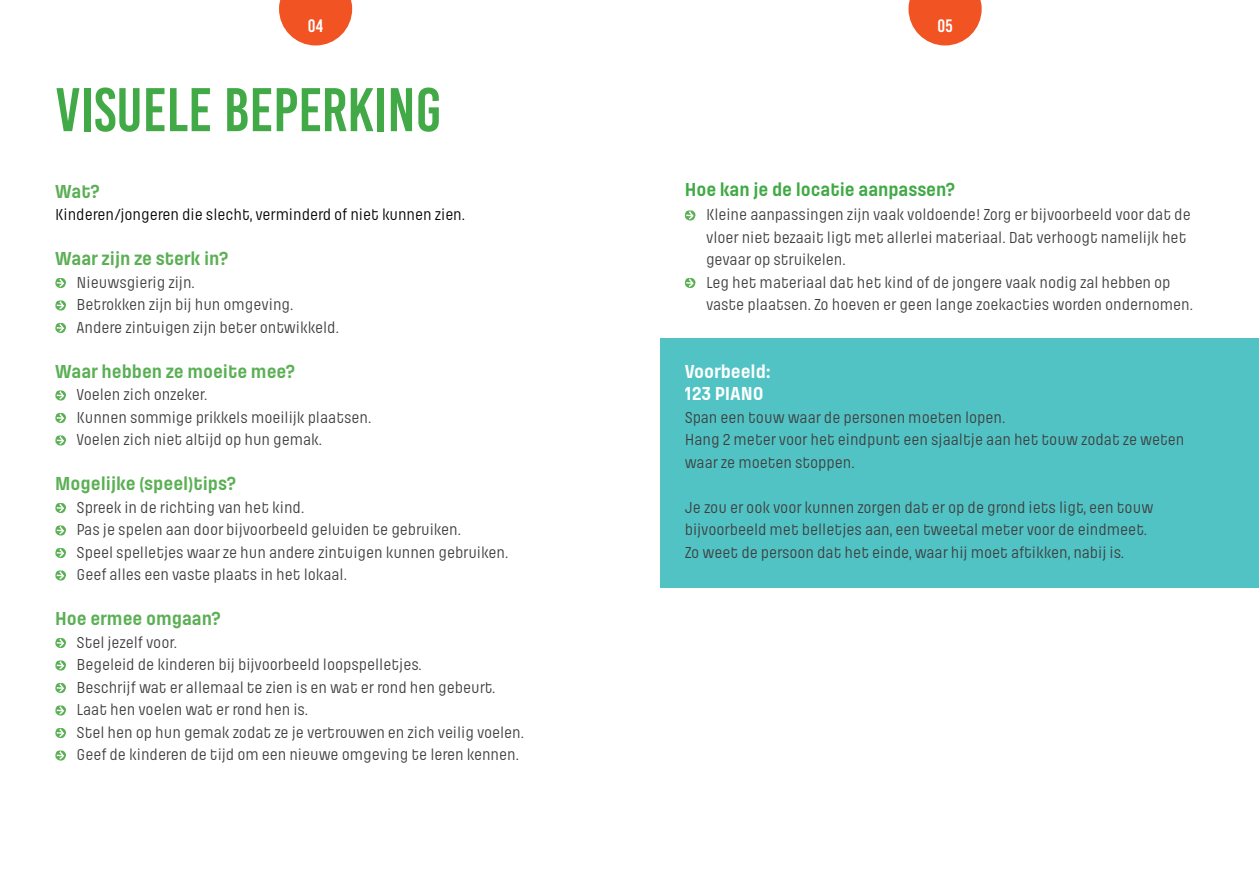
<style>
.page{position:relative;width:1259px;height:893px;background:#fff}
.page>*{position:absolute;margin:0;border:0;box-sizing:border-box;transform-origin:0 0}
.t1{font:61.5px "Bebas Kai";color:#42a947}
.t2{font:700 19.5px "Pilcrow";color:#5baf54}
.t3{font:700 19.5px "Pilcrow";letter-spacing:-.005em;color:#42a947}
.t4{font:700 19.5px/22.5px "Pilcrow";color:#fff}
.t5{font:18px "Bebas Kai";color:#fff}
.t6{font:16.5px/22.5px "Pilcrow";letter-spacing:-.005em;color:#3e3e3f}
.t7{font:16.5px "Pilcrow";color:#000}
</style>
<div class="page">
<div style="left:660px;top:338px;width:599px;height:250px;background:#52c3c4"></div>
<svg style="left:908px;top:0;width:73px;height:45px"></svg>
<svg style="left:279px;top:0;width:73px;height:45px"></svg>
<svg style="left:55px;top:278px;width:11px;height:10px"></svg>
<svg style="left:55px;top:300px;width:11px;height:11px"></svg>
<svg style="left:55px;top:323px;width:11px;height:10px"></svg>
<svg style="left:55px;top:390px;width:11px;height:11px"></svg>
<svg style="left:55px;top:413px;width:11px;height:10px"></svg>
<svg style="left:55px;top:435px;width:11px;height:11px"></svg>
<svg style="left:55px;top:503px;width:11px;height:10px"></svg>
<svg style="left:55px;top:525px;width:11px;height:11px"></svg>
<svg style="left:55px;top:548px;width:11px;height:10px"></svg>
<svg style="left:55px;top:570px;width:11px;height:11px"></svg>
<svg style="left:55px;top:638px;width:11px;height:10px"></svg>
<svg style="left:55px;top:660px;width:11px;height:11px"></svg>
<svg style="left:55px;top:683px;width:11px;height:10px"></svg>
<svg style="left:55px;top:705px;width:11px;height:11px"></svg>
<svg style="left:55px;top:728px;width:11px;height:10px"></svg>
<svg style="left:55px;top:750px;width:11px;height:11px"></svg>
<svg style="left:685px;top:210px;width:10px;height:11px"></svg>
<svg style="left:685px;top:278px;width:10px;height:10px"></svg>
<p class="t5" style="left:308px;top:16px;width:17px">04</p>
<p class="t5" style="left:937px;top:16px;width:17px">05</p>
<h1 class="t1" style="left:55px;top:77px;width:388px">VISUELE BEPERKING</h1>
<p class="t2" style="left:55px;top:181px;width:46px">Wat?</p>
<p class="t7" style="left:55px;top:206px;width:411px">Kinderen/jongeren die slecht, verminderd of niet kunnen zien.</p>
<p class="t2" style="left:55px;top:249px;width:174px">Waar zijn ze sterk in?</p>
<p class="t6" style="left:77px;top:271px;width:264px">Nieuwsgierig zijn.<br>Betrokken zijn bij hun omgeving.<br>Andere zintuigen zijn beter ontwikkeld.</p>
<p class="t2" style="left:55px;top:361px;width:241px">Waar hebben ze moeite mee?</p>
<p class="t6" style="left:77px;top:384px;width:296px">Voelen zich onzeker.<br>Kunnen sommige prikkels moeilijk plaatsen.<br>Voelen zich niet altijd op hun gemak.</p>
<p class="t2" style="left:55px;top:474px;width:182px">Mogelijke (speel)tips?</p>
<p class="t6" style="left:77px;top:496px;width:433px">Spreek in de richting van het kind.<br>Pas je spelen aan door bijvoorbeeld geluiden te gebruiken.<br>Speel spelletjes waar ze hun andere zintuigen kunnen gebruiken.<br>Geef alles een vaste plaats in het lokaal.</p>
<p class="t2" style="left:55px;top:609px;width:167px">Hoe ermee omgaan?</p>
<p class="t6" style="left:77px;top:631px;width:449px">Stel jezelf voor.<br>Begeleid de kinderen bij bijvoorbeeld loopspelletjes.<br>Beschrijf wat er allemaal te zien is en wat er rond hen gebeurt.<br>Laat hen voelen wat er rond hen is.<br>Stel hen op hun gemak zodat ze je vertrouwen en zich veilig voelen.<br>Geef de kinderen de tijd om een nieuwe omgeving te leren kennen.</p>
<p class="t3" style="left:685px;top:180px;width:272px">Hoe kan je de locatie aanpassen?</p>
<p class="t6" style="left:706px;top:204px;width:488px">Kleine aanpassingen zijn vaak voldoende! Zorg er bijvoorbeeld voor dat de vloer niet bezaait ligt met allerlei materiaal. Dat verhoogt namelijk het gevaar op struikelen.<br>Leg het materiaal dat het kind of de jongere vaak nodig zal hebben op vaste plaatsen. Zo hoeven er geen lange zoekacties worden ondernomen.</p>
<p class="t4" style="left:685px;top:360px;width:87px">Voorbeeld:<br>123 piano</p>
<p class="t6" style="left:685px;top:406px;width:501px">Span een touw waar de personen moeten lopen.<br>Hang 2 meter voor het eindpunt een sjaaltje aan het touw zodat ze weten waar ze moeten stoppen.</p>
<p class="t6" style="left:685px;top:496px;width:470px">Je zou er ook voor kunnen zorgen dat er op de grond iets ligt, een touw bijvoorbeeld met belletjes aan, een tweetal meter voor de eindmeet.<br>Zo weet de persoon dat het einde, waar hij moet aftikken, nabij is.</p>
</div>
